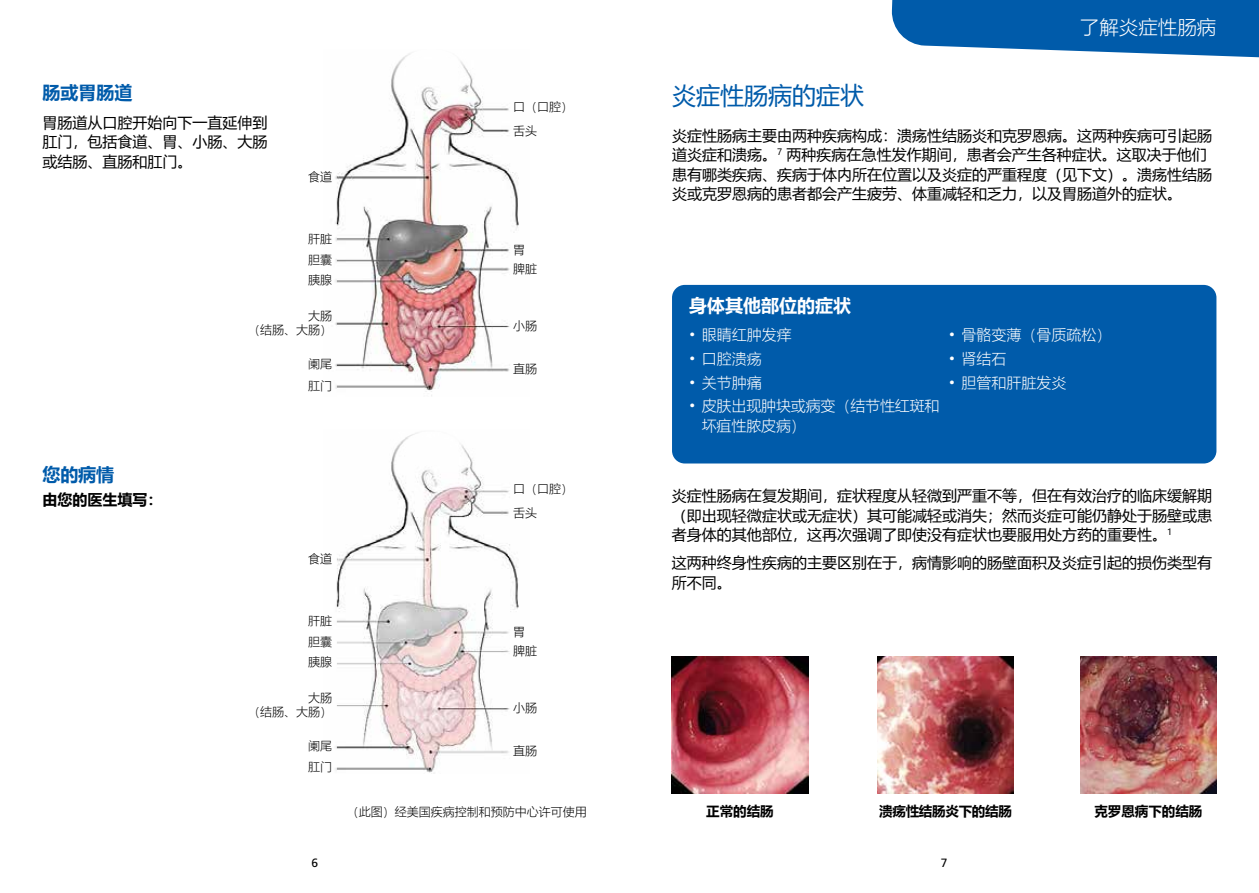
<style>
.page{position:relative;width:1259px;height:893px;background:#fff}
.page>*{position:absolute;margin:0;border:0;box-sizing:border-box;transform-origin:0 0}
.t1{font:24px "Microsoft Ya Hei";color:#005baa}
.t2{font:300 19.5px "Microsoft Ya Hei";color:#fff}
.t3{font:700 18px "Microsoft Ya Hei";color:#005baa}
.t4{font:700 18px "Microsoft Ya Hei";color:#fff}
.t5{font:15px/19.5px "Microsoft Ya Hei";color:#000}
.t6{font:300 15px/19.5px "Microsoft Ya Hei";color:#fff}
.t7{font:700 15px "Microsoft Ya Hei";color:#000}
.t8{font:700 13.5px "Microsoft Ya Hei";color:#000}
.t9{font:700 13.5px "Microsoft Ya Hei";letter-spacing:-.02em;color:#000}
.t10{font:300 12px/13.6px "Microsoft Ya Hei";color:#000}
.t11{font:12px "Frutiger LT Std";color:#000}
</style>
<div class="page">
<svg style="left:891px;top:0;width:368px;height:58px;background:#2271b5"></svg>
<div style="left:672px;top:285px;width:544px;height:178px;background:#005baa;border-radius:13px"></div>
<img style="left:335px;top:432px;width:184px;height:342px">
<img style="left:672px;top:657px;width:136px;height:136px">
<img style="left:877px;top:657px;width:136px;height:136px">
<img style="left:1080px;top:657px;width:136px;height:136px">
<img style="left:335px;top:53px;width:184px;height:343px">
<p class="t3" style="left:43px;top:80px;width:92px">肠或胃肠道</p>
<p class="t5" style="left:43px;top:112px;width:226px;text-align:justify">胃肠道从口腔开始向下一直延伸到肛门，包括食道、胃、小肠、大肠或结肠、直肠和肛门。</p>
<p class="t10" style="left:308px;top:170px;width:25px">食道</p>
<p class="t10" style="left:308px;top:232px;width:25px">肝脏</p>
<p class="t10" style="left:308px;top:252px;width:25px">胆囊</p>
<p class="t10" style="left:308px;top:273px;width:25px">胰腺</p>
<p class="t10" style="left:513px;top:94px;width:61px;line-height:24px">口（口腔）舌头</p>
<p class="t10" style="left:513px;top:240px;width:25px;line-height:19.5px">胃脾脏</p>
<p class="t10" style="left:248px;top:309px;width:85px;text-align:right">大肠<br>（结肠、大肠）</p>
<p class="t10" style="left:513px;top:319px;width:25px">小肠</p>
<p class="t3" style="left:43px;top:462px;width:73px">您的病情</p>
<p class="t7" style="left:43px;top:489px;width:121px">由您的医生填写：</p>
<p class="t10" style="left:308px;top:357px;width:25px">阑尾</p>
<p class="t10" style="left:513px;top:361px;width:25px">直肠</p>
<p class="t10" style="left:308px;top:379px;width:25px">肛门</p>
<p class="t10" style="left:308px;top:552px;width:25px">食道</p>
<p class="t10" style="left:308px;top:614px;width:25px">肝脏</p>
<p class="t10" style="left:308px;top:634px;width:25px">胆囊</p>
<p class="t10" style="left:308px;top:655px;width:25px">胰腺</p>
<p class="t10" style="left:513px;top:476px;width:61px;line-height:24px">口（口腔）舌头</p>
<p class="t10" style="left:513px;top:622px;width:25px;line-height:19.5px">胃脾脏</p>
<p class="t10" style="left:248px;top:691px;width:85px;text-align:right">大肠<br>（结肠、大肠）</p>
<p class="t10" style="left:513px;top:701px;width:25px">小肠</p>
<p class="t10" style="left:308px;top:739px;width:25px">阑尾</p>
<p class="t10" style="left:513px;top:744px;width:25px">直肠</p>
<p class="t10" style="left:308px;top:759px;width:25px">肛门</p>
<p class="t10" style="left:347px;top:805px;width:241px">（此图）经美国疾病控制和预防中心许可使用</p>
<h2 class="t2" style="left:1080px;top:14px;width:138px">了解炎症性肠病</h2>
<h1 class="t1" style="left:672px;top:79px;width:194px">炎症性肠病的症状</h1>
<p class="t5" style="left:672px;top:125px;width:542px">炎症性肠病主要由两种疾病构成：溃疡性结肠炎和克罗恩病。这两种疾病可引起肠道炎症和溃疡。<sup>7</sup> 两种疾病在急性发作期间，患者会产生各种症状。这取决于他们患有哪类疾病、疾病于体内所在位置以及炎症的严重程度（见下文）。溃疡性结肠炎或克罗恩病的患者都会产生疲劳、体重减轻和乏力，以及胃肠道外的症状。</p>
<p class="t4" style="left:689px;top:293px;width:163px">身体其他部位的症状</p>
<p class="t6" style="left:689px;top:325px;width:104px">• 眼睛红肿发痒</p>
<p class="t6" style="left:689px;top:348px;width:74px">• 口腔溃疡</p>
<p class="t6" style="left:689px;top:372px;width:74px">• 关节肿痛</p>
<p class="t6" style="left:702px;top:396px;width:239px;text-indent:-13px">• 皮肤出现肿块或病变（结节性红斑和坏疽性脓皮病）</p>
<p class="t6" style="left:948px;top:325px;width:164px">• 骨骼变薄（骨质疏松）</p>
<p class="t6" style="left:948px;top:348px;width:59px">• 肾结石</p>
<p class="t6" style="left:948px;top:372px;width:119px">• 胆管和肝脏发炎</p>
<p class="t5" style="left:672px;top:485px;width:541px;text-align:justify">炎症性肠病在复发期间，症状程度从轻微到严重不等，但在有效治疗的临床缓解期（即出现轻微症状或无症状）其可能减轻或消失；然而炎症可能仍静处于肠壁或患者身体的其他部位，这再次强调了即使没有症状也要服用处方药的重要性。<sup>1</sup></p>
<p class="t5" style="left:672px;top:552px;width:541px">这两种终身性疾病的主要区别在于，病情影响的肠壁面积及炎症引起的损伤类型有所不同。</p>
<p class="t8" style="left:706px;top:802px;width:69px">正常的结肠</p>
<p class="t9" style="left:879px;top:802px;width:134px">溃疡性结肠炎下的结肠</p>
<p class="t8" style="left:1094px;top:802px;width:109px">克罗恩病下的结肠</p>
<p class="t11" style="left:311px;top:856px;width:8px">6</p>
<p class="t11" style="left:941px;top:856px;width:8px">7</p>
</div>
